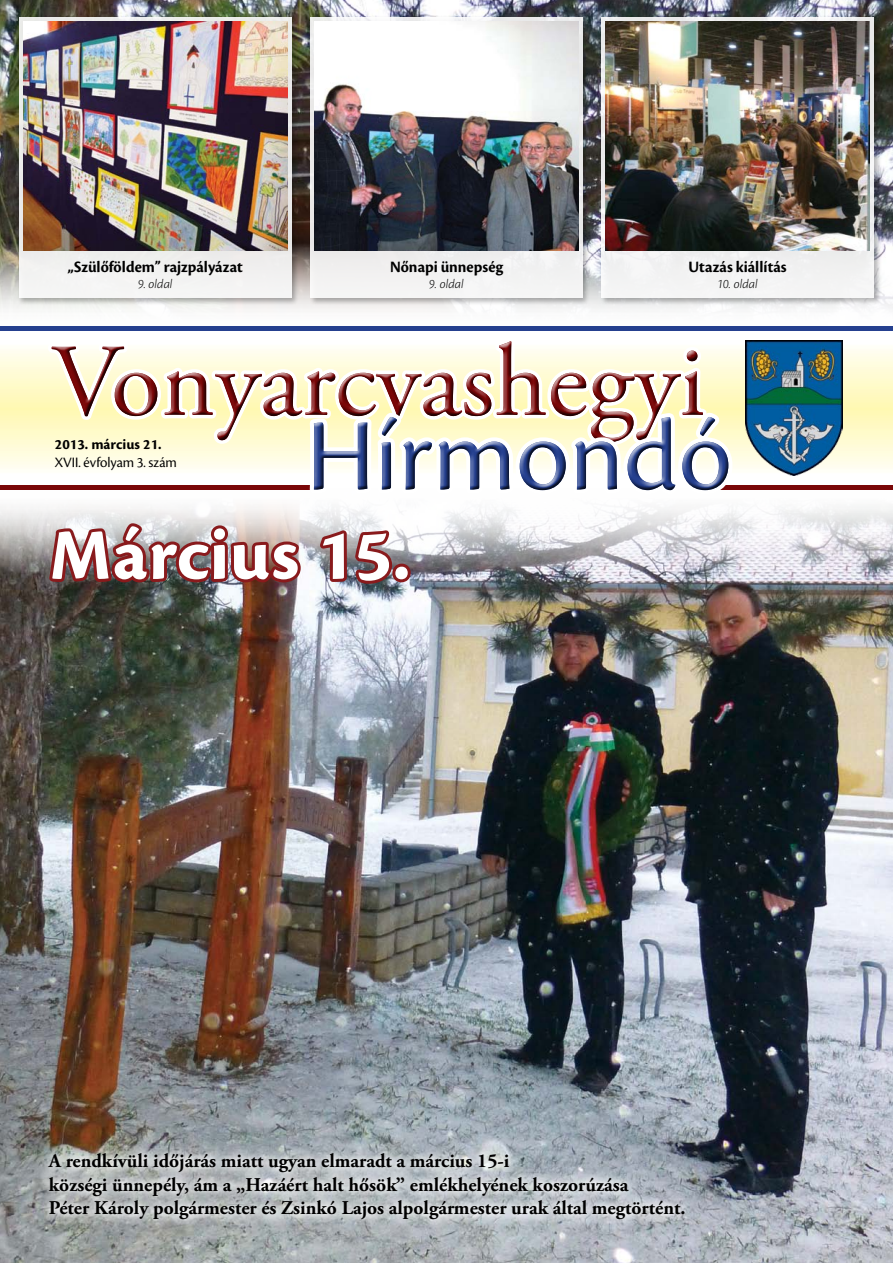
<style>
.page{position:relative;width:893px;height:1263px;background:#fff}
.page>*{position:absolute;margin:0;border:0;box-sizing:border-box;transform-origin:0 0}
.t1{font:105.45px "Cronos Pro";color:#25408f}
.t2{font:102.75px "Adobe Garamond Pro";color:#7a0708}
.t3{font:75px "Cronos Pro Bold Capt";letter-spacing:.005em;color:#fff}
.t4{font:700 19.5px/23.4px "Adobe Garamond Pro";color:#000}
.t5{font:16.5px "Cronos Pro Bold Disp";color:#000}
.t6{font:15px "Cronos Pro Disp";letter-spacing:.005em;color:#000}
.t7{font:700 15px "Cronos Pro";color:#000}
.t8{font:italic 300 13.5px "Cronos Pro";color:#000}
</style>
<div class="page">
<img style="left:0;top:0;width:893px;height:310px">
<img style="left:0;top:489px;width:893px;height:774px">
<div style="left:18px;top:15px;width:281px;height:290px;background:#000;opacity:.3"></div>
<div style="left:19px;top:17px;width:272px;height:281px;background:#f2f2f1"></div>
<img style="left:24px;top:21px;width:263px;height:230px">
<div style="left:600px;top:15px;width:281px;height:290px;background:#000;opacity:.3"></div>
<div style="left:602px;top:17px;width:272px;height:281px;background:#f3f3f3"></div>
<img style="left:606px;top:21px;width:263px;height:230px">
<div style="left:309px;top:15px;width:281px;height:290px;background:#000;opacity:.3"></div>
<div style="left:310px;top:17px;width:273px;height:281px;background:#f2f1f1"></div>
<img style="left:315px;top:21px;width:263px;height:230px">
<img style="left:46px;top:510px;width:258px;height:77px">
<img style="left:316px;top:525px;width:79px;height:62px">
<div style="left:392px;top:564px;width:19px;height:18px;border:6px solid #891a1c;border-radius:50%"></div>
<svg style="left:35px;top:1140px;width:659px;height:89px;background:#b8bdc1"></svg>
<svg style="left:0;top:342px;width:893px;height:127px;background:#faf6cf"></svg>
<hr style="left:708px;top:485px;width:185px;height:4px;background:#7a0708">
<hr style="left:0;top:485px;width:314px;height:4px;background:#7a0708">
<div style="left:0;top:326px;width:893px;height:5px;background:#25408f"></div>
<svg style="left:49px;top:342px;width:688px;height:156px"></svg>
<div style="left:309px;top:412px;width:419px;height:80px;background:#fff;opacity:.75"></div>
<div style="left:310px;top:415px;width:423px;height:79px;background:#000;opacity:.75"></div>
<img style="left:746px;top:340px;width:97px;height:135px">
<p class="t5" style="left:68px;top:257px;width:177px">„Szülőföldem” rajzpályázat</p>
<p class="t8" style="left:138px;top:277px;width:36px">9. oldal</p>
<p class="t5" style="left:390px;top:257px;width:114px">Nőnapi ünnepség</p>
<p class="t8" style="left:429px;top:277px;width:36px">9. oldal</p>
<p class="t5" style="left:688px;top:257px;width:100px">Utazás kiállítás</p>
<p class="t8" style="left:718px;top:277px;width:42px">10. oldal</p>
<h2 class="t2" style="left:52px;top:320px;width:655px">Vonyarcvashegyi</h2>
<h1 class="t1" style="left:306px;top:395px;width:427px">Hírmondó</h1>
<p class="t7" style="left:55px;top:435px;width:108px">2013. március 21.</p>
<p class="t6" style="left:55px;top:453px;width:123px">XVII. évfolyam 3. szám</p>
<h3 class="t3" style="left:49px;top:512px;width:363px">Március 15.</h3>
<p class="t4" style="left:49px;top:1150px;width:638px">A rendkívüli időjárás miatt ugyan elmaradt a március 15-i<br>községi ünnepély, ám a „Hazáért halt hősök” emlékhelyének koszorúzása<br>Péter Károly polgármester és Zsinkó Lajos alpolgármester urak által megtörtént.</p>
</div>
